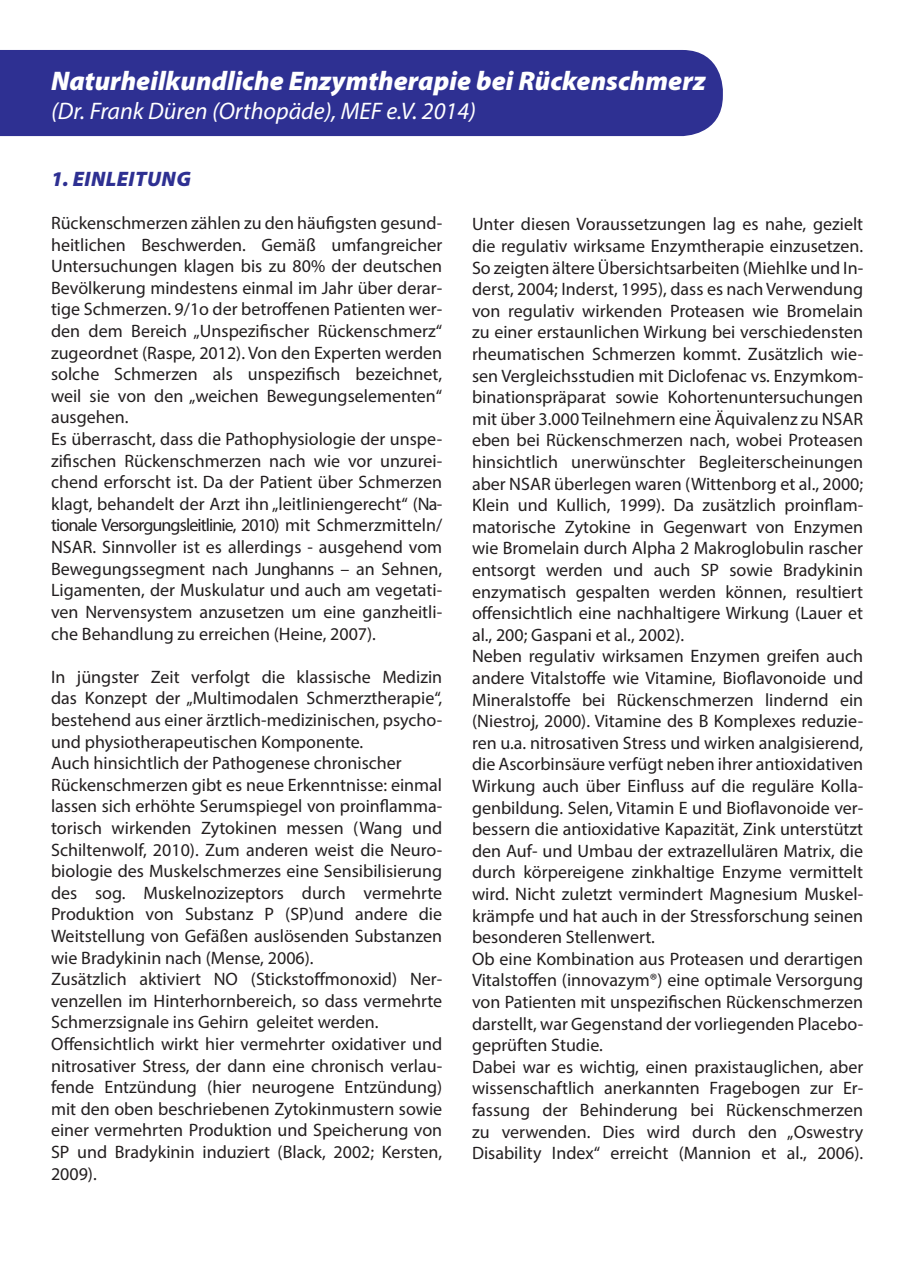
<style>
.page{position:relative;width:910px;height:1280px;background:#fff}
.page>*{position:absolute;margin:0;border:0;box-sizing:border-box;transform-origin:0 0}
.t1{font:italic 900 27px "Myriad Pro";color:#fff}
.t2{font:italic 24px "Myriad Pro";color:#fff}
.t3{font:italic 900 21px "Myriad Pro";letter-spacing:.02em;color:#2e3092}
.t4{font:18px/21.6px "Myriad Pro";color:#231f20}
</style>
<div class="page">
<div style="left:0;top:50px;width:723px;height:86px;background:#2e3092"></div>
<h1 class="t1" style="left:51px;top:66px;width:656px">Naturheilkundliche Enzymtherapie bei Rückenschmerz</h1>
<h2 class="t2" style="left:51px;top:96px;width:426px">(Dr. Frank Düren (Orthopäde), MEF e.V. 2014)</h2>
<p class="t3" style="left:51px;top:167px;width:141px">1. EINLEITUNG</p>
<p class="t4" style="left:51px;top:212px;width:393px">Rückenschmerzen zählen zu den häufigsten gesund&shy;heitlichen Beschwerden. Gemäß umfangreicher Untersuchungen klagen bis zu 80% der deutschen Bevölkerung mindestens einmal im Jahr über derar&shy;tige Schmerzen. 9/1o der betroffenen Patienten wer&shy;den dem Bereich „Unspezifischer Rückenschmerz“ zugeordnet (Raspe, 2012). Von den Experten werden solche Schmerzen als unspezifisch bezeichnet, weil sie von den „weichen Bewegungselementen“ ausgehen.<br>Es überrascht, dass die Pathophysiologie der unspe&shy;zifischen Rückenschmerzen nach wie vor unzurei&shy;chend erforscht ist. Da der Patient über Schmerzen klagt, behandelt der Arzt ihn „leitliniengerecht“ (Na&shy;tionale Versorgungsleitlinie, 2010) mit Schmerzmitteln/ NSAR. Sinnvoller ist es allerdings - ausgehend vom Bewegungssegment nach Junghanns – an Sehnen, Ligamenten, der Muskulatur und auch am vegetati&shy;ven Nervensystem anzusetzen um eine ganzheitli&shy;che Behandlung zu erreichen (Heine, 2007).</p>
<p class="t4" style="left:51px;top:666px;width:393px">In jüngster Zeit verfolgt die klassische Medizin das Konzept der „Multimodalen Schmerztherapie“, bestehend aus einer ärztlich-medizinischen, psycho&shy;und physiotherapeutischen Komponente.<br>Auch hinsichtlich der Pathogenese chronischer Rückenschmerzen gibt es neue Erkenntnisse: einmal lassen sich erhöhte Serumspiegel von proinflamma&shy;torisch wirkenden Zytokinen messen (Wang und Schiltenwolf, 2010). Zum anderen weist die Neuro&shy;biologie des Muskelschmerzes eine Sensibilisierung des sog. Muskelnozizeptors durch vermehrte Produktion von Substanz P (SP)und andere die Weitstellung von Gefäßen auslösenden Substanzen wie Bradykinin nach (Mense, 2006).<br>Zusätzlich aktiviert NO (Stickstoffmonoxid) Ner&shy;venzellen im Hinterhornbereich, so dass vermehrte Schmerzsignale ins Gehirn geleitet werden.<br>Offensichtlich wirkt hier vermehrter oxidativer und nitrosativer Stress, der dann eine chronisch verlau&shy;fende Entzündung (hier neurogene Entzündung) mit den oben beschriebenen Zytokinmustern sowie einer vermehrten Produktion und Speicherung von SP und Bradykinin induziert (Black, 2002; Kersten, 2009).</p>
<p class="t4" style="left:472px;top:213px;width:393px">Unter diesen Voraussetzungen lag es nahe, gezielt die regulativ wirksame Enzymtherapie einzusetzen.<br>So zeigten ältere Übersichtsarbeiten (Miehlke und In&shy;derst, 2004; Inderst, 1995), dass es nach Verwendung von regulativ wirkenden Proteasen wie Bromelain zu einer erstaunlichen Wirkung bei verschiedensten rheumatischen Schmerzen kommt. Zusätzlich wie&shy;sen Vergleichsstudien mit Diclofenac vs. Enzymkom&shy;binationspräparat sowie Kohortenuntersuchungen mit über 3.000 Teilnehmern eine Äquivalenz zu NSAR eben bei Rückenschmerzen nach, wobei Proteasen hinsichtlich unerwünschter Begleiterscheinungen aber NSAR überlegen waren (Wittenborg et al., 2000; Klein und Kullich, 1999). Da zusätzlich proinflam&shy;matorische Zytokine in Gegenwart von Enzymen wie Bromelain durch Alpha 2 Makroglobulin rascher entsorgt werden und auch SP sowie Bradykinin enzymatisch gespalten werden können, resultiert offensichtlich eine nachhaltigere Wirkung (Lauer et al., 200; Gaspani et al., 2002).<br>Neben regulativ wirksamen Enzymen greifen auch andere Vitalstoffe wie Vitamine, Bioflavonoide und Mineralstoffe bei Rückenschmerzen lindernd ein (Niestroj, 2000). Vitamine des B Komplexes reduzie&shy;ren u.a. nitrosativen Stress und wirken analgisierend, die Ascorbinsäure verfügt neben ihrer antioxidativen Wirkung auch über Einfluss auf die reguläre Kolla&shy;genbildung. Selen, Vitamin E und Bioflavonoide ver&shy;bessern die antioxidative Kapazität, Zink unterstützt den Auf- und Umbau der extrazellulären Matrix, die durch körpereigene zinkhaltige Enzyme vermittelt wird. Nicht zuletzt vermindert Magnesium Muskel&shy;krämpfe und hat auch in der Stressforschung seinen besonderen Stellenwert.<br>Ob eine Kombination aus Proteasen und derartigen Vitalstoffen (innovazym®) eine optimale Versorgung von Patienten mit unspezifischen Rückenschmerzen darstellt, war Gegenstand der vorliegenden Placebo&shy;geprüften Studie.<br>Dabei war es wichtig, einen praxistauglichen, aber wissenschaftlich anerkannten Fragebogen zur Er&shy;fassung der Behinderung bei Rückenschmerzen zu verwenden. Dies wird durch den „Oswestry Disability Index“ erreicht (Mannion et al., 2006).</p>
</div>
